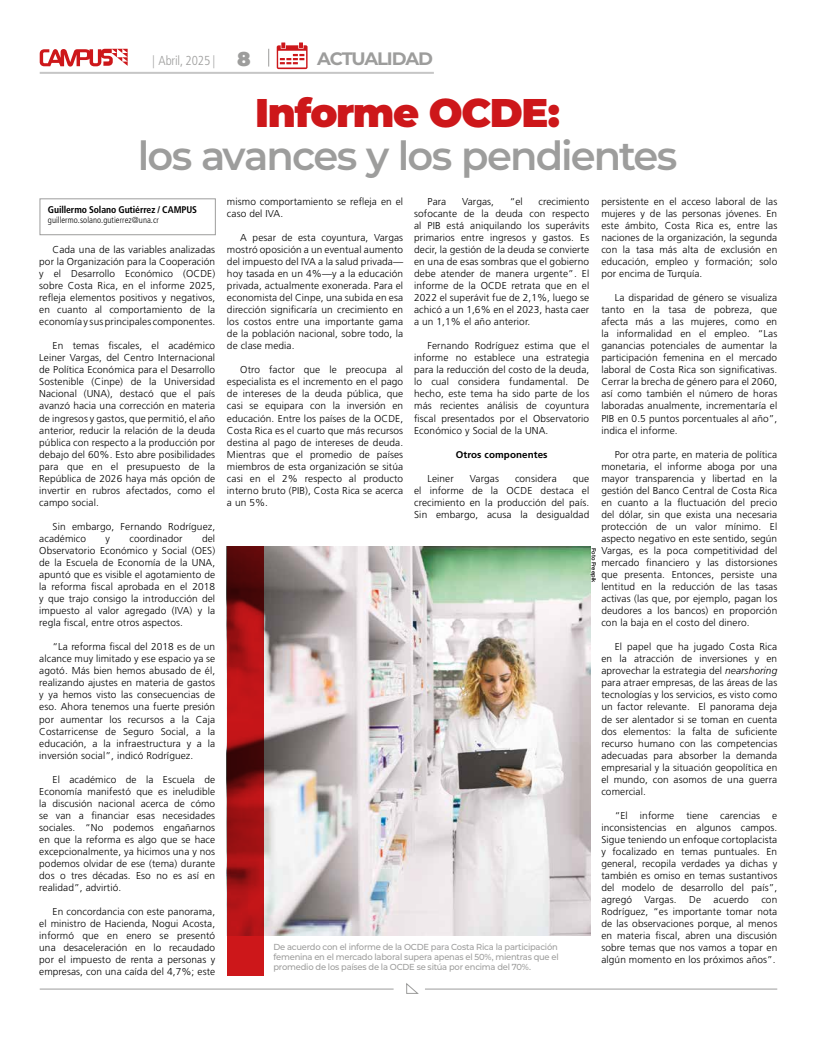
<style>
.page{position:relative;width:817px;height:1044px;background:#fff}
.page>*{position:absolute;margin:0;border:0;box-sizing:border-box;transform-origin:0 0}
.t1{font:600 40px "Montserrat";letter-spacing:-.045em;color:#9d9d9c}
.t2{font:900 40px "Montserrat";letter-spacing:-.035em;color:#cd171a}
.t3{font:700 18px "Montserrat";letter-spacing:-.065em;color:#9d9d9c}
.t4{font:300 condensed 13px "Frutiger";letter-spacing:-.01em;color:#9d9d9c}
.t5{font:300 10px/12px "Frutiger";letter-spacing:.01em;color:#000;text-align:justify}
.t6{font:700 condensed 9.7px "Frutiger";letter-spacing:-.01em;color:#000}
.t7{font:700 9.7px "Frutiger";letter-spacing:.01em;color:#000}
.t8{font:500 8.7px/9.7px "Montserrat";letter-spacing:-.025em;color:#9d9d9c;text-align:justify;scale:.96 1}
.t9{font:300 condensed 8.7px "Frutiger";letter-spacing:.005em;color:#000}
.t10{font:500 5.8px "Helvetica Neue";letter-spacing:.02em;color:#000}
.s1{font-family:"Montserrat";font-weight:900;font-stretch:normal;font-size:20px}
.s2{font-style:italic}
</style>
<div class="page">
<svg style="left:268px;top:49px;width:1px;height:18px"></svg>
<hr style="left:40px;top:72px;width:394px;height:2px;background:#c6c6c6">
<svg style="left:276px;top:42px;width:31px;height:27px"></svg>
<svg style="left:40px;top:49px;width:88px;height:18px"></svg>
<hr style="left:40px;top:988px;width:353px;height:1px;background:#9d9d9c">
<hr style="left:425px;top:988px;width:352px;height:1px;background:#9d9d9c">
<svg style="left:406px;top:983px;width:12px;height:11px"></svg>
<div style="left:40px;top:198px;width:175px;height:37px;border:1px solid #9d9d9c"></div>
<img style="left:264px;top:546px;width:326px;height:389px">
<svg style="left:227px;top:546px;width:37px;height:429px;background:#9a1013"></svg>
<h3 class="t4" style="left:152px;top:53px;width:100px">| Abril, 2025 | <span class="s1">8</span></h3>
<h2 class="t3" style="left:317px;top:46px;width:117px">ACTUALIDAD</h2>
<h1 class="t2" style="left:255px;top:83px;width:306px">Informe OCDE:</h1>
<h1 class="t1" style="left:138px;top:128px;width:541px">los avances y los pendientes</h1>
<p class="t5" style="left:427px;top:195px;width:20px">Para</p>
<p class="t5" style="left:462px;top:195px;width:34px">Vargas,</p>
<p class="t5" style="left:509px;top:195px;width:15px">“el</p>
<p class="t5" style="left:227px;top:195px;width:178px">mismo comportamiento se refleja en el caso del IVA.</p>
<p class="t5" style="left:227px;top:231px;width:178px;text-indent:13px">A pesar de esta coyuntura, Vargas mostró oposición a un eventual aumento del impuesto del IVA a la salud privada— hoy tasada en un 4%—y a la educación privada, actualmente exonerada. Para el economista del Cinpe, una subida en esa dirección significaría un crecimiento en los costos entre una importante gama de la población nacional, sobre todo, la de clase media.</p>
<p class="t5" style="left:227px;top:364px;width:178px;text-indent:13px">Otro factor que le preocupa al especialista es el incremento en el pago de intereses de la deuda pública, que casi se equipara con la inversión en educación. Entre los países de la OCDE, Costa Rica es el cuarto que más recursos destina al pago de intereses de deuda.<br>Mientras que el promedio de países miembros de esta organización se sitúa casi en el 2% respecto al producto interno bruto (PIB), Costa Rica se acerca a un 5%.</p>
<p class="t5" style="left:601px;top:195px;width:177px">persistente en el acceso laboral de las mujeres y de las personas jóvenes. En este ámbito, Costa Rica es, entre las naciones de la organización, la segunda con la tasa más alta de exclusión en educación, empleo y formación; solo por encima de Turquía.</p>
<p class="t5" style="left:601px;top:292px;width:177px;text-indent:13px">La disparidad de género se visualiza tanto en la tasa de pobreza, que afecta más a las mujeres, como en la informalidad en el empleo. “Las ganancias potenciales de aumentar la participación femenina en el mercado laboral de Costa Rica son significativas.<br>Cerrar la brecha de género para el 2060, así como también el número de horas laboradas anualmente, incrementaría el PIB en 0.5 puntos porcentuales al año”, indica el informe.</p>
<p class="t5" style="left:601px;top:448px;width:177px;text-indent:13px">Por otra parte, en materia de política monetaria, el informe aboga por una mayor transparencia y libertad en la gestión del Banco Central de Costa Rica en cuanto a la fluctuación del precio del dólar, sin que exista una necesaria protección de un valor mínimo. El aspecto negativo en este sentido, según Vargas, es la poca competitividad del mercado financiero y las distorsiones que presenta. Entonces, persiste una lentitud en la reducción de las tasas activas (las que, por ejemplo, pagan los deudores a los bancos) en proporción con la baja en el costo del dinero.</p>
<p class="t5" style="left:601px;top:640px;width:177px;text-indent:13px">El papel que ha jugado Costa Rica en la atracción de inversiones y en aprovechar la estrategia del <span class="s2">nearshoring </span>para atraer empresas, de las áreas de las tecnologías y los servicios, es visto como un factor relevante. El panorama deja de ser alentador si se toman en cuenta dos elementos: la falta de suficiente recurso humano con las competencias adecuadas para absorber la demanda empresarial y la situación geopolítica en el mundo, con asomos de una guerra comercial.</p>
<p class="t5" style="left:601px;top:809px;width:177px;text-indent:13px">“El informe tiene carencias e inconsistencias en algunos campos.<br>Sigue teniendo un enfoque cortoplacista y focalizado en temas puntuales. En general, recopila verdades ya dichas y también es omiso en temas sustantivos del modelo de desarrollo del país”, agregó</p>
<p class="t5" style="left:414px;top:195px;width:177px;text-indent:124px">crecimiento sofocante de la deuda con respecto al PIB está aniquilando los superávits primarios entre ingresos y gastos. Es decir, la gestión de la deuda se convierte en una de esas sombras que el gobierno debe atender de manera urgente”. El informe de la OCDE retrata que en el 2022 el superávit fue de 2,1%, luego se achicó a un 1,6% en el 2023, hasta caer a un 1,1% el año anterior.</p>
<p class="t5" style="left:414px;top:340px;width:177px;text-indent:13px">Fernando Rodríguez estima que el informe no establece una estrategia para la reducción del costo de la deuda, lo cual considera fundamental. De hecho, este tema ha sido parte de los más recientes análisis de coyuntura fiscal presentados por el Observatorio Económico y Social de la UNA.</p>
<p class="t7" style="left:455px;top:448px;width:93px">Otros componentes</p>
<p class="t5" style="left:427px;top:472px;width:28px">Leiner</p>
<p class="t5" style="left:469px;top:472px;width:31px">Vargas</p>
<p class="t5" style="left:515px;top:472px;width:43px">considera</p>
<p class="t6" style="left:48px;top:204px;width:151px">Guillermo Solano Gutiérrez / CAMPUS</p>
<p class="t9" style="left:48px;top:215px;width:112px">guillermo.solano.gutierrez@una.cr</p>
<p class="t5" style="left:39px;top:243px;width:177px;text-indent:13px">Cada una de las variables analizadas por la Organización para la Cooperación y el Desarrollo Económico (OCDE) sobre Costa Rica, en el informe 2025, refleja elementos positivos y negativos, en cuanto al comportamiento de la economía y sus principales componentes.</p>
<p class="t5" style="left:39px;top:340px;width:177px;text-indent:13px">En temas fiscales, el académico Leiner Vargas, del Centro Internacional de Política Económica para el Desarrollo Sostenible (Cinpe) de la Universidad Nacional (UNA), destacó que el país avanzó hacia una corrección en materia de ingresos y gastos, que permitió, el año anterior, reducir la relación de la deuda pública con respecto a la producción por debajo del 60%. Esto abre posibilidades para que en el presupuesto de la República de 2026 haya más opción de invertir en rubros afectados, como el campo social.</p>
<p class="t5" style="left:39px;top:520px;width:177px;text-indent:13px">Sin embargo, Fernando Rodríguez, académico</p>
<p class="t5" style="left:414px;top:472px;width:177px;text-indent:159px">que el informe de la OCDE destaca el crecimiento en la producción del país.<br>Sin embargo, acusa la desigualdad</p>
<p class="t5" style="left:39px;top:532px;width:177px;text-indent:163px">del Observatorio Económico y Social (OES) de la Escuela de Economía de la UNA, apuntó que es visible el agotamiento de la reforma fiscal aprobada en el 2018 y que trajo consigo la introducción del impuesto al valor agregado (IVA) y la regla fiscal, entre otros aspectos.</p>
<p class="t5" style="left:39px;top:640px;width:177px;text-indent:13px">“La reforma fiscal del 2018 es de un alcance muy limitado y ese espacio ya se agotó. Más bien hemos abusado de él, realizando ajustes en materia de gastos y ya hemos visto las consecuencias de eso. Ahora tenemos una fuerte presión por aumentar los recursos a la Caja Costarricense de Seguro Social, a la educación, a la infraestructura y a la inversión social”, indicó Rodríguez.</p>
<p class="t5" style="left:39px;top:773px;width:177px;text-indent:13px">El académico de la Escuela de Economía manifestó que es ineludible la discusión nacional acerca de cómo se van a financiar esas necesidades sociales. “No podemos engañarnos en que la reforma es algo que se hace excepcionalmente, ya hicimos una y nos podemos olvidar de ese (tema) durante dos o tres décadas. Eso no es así en realidad”, advirtió.</p>
<p class="t5" style="left:39px;top:905px;width:177px;text-indent:13px">En concordancia con este panorama, el ministro de Hacienda, Nogui Acosta, informó que en enero se presentó una desaceleración en lo recaudado por el impuesto de renta a personas y empresas, con una caída del 4,7%; este</p>
<p class="t5" style="left:106px;top:532px;width:6px">y</p>
<p class="t5" style="left:129px;top:532px;width:55px">coordinador</p>
<p class="t10" style="left:598px;top:547px;width:37px;rotate:90deg">Foto Freepik</p>
<p class="t5" style="left:644px;top:893px;width:34px">Vargas.</p>
<p class="t5" style="left:689px;top:893px;width:13px">De</p>
<p class="t5" style="left:713px;top:893px;width:37px">acuerdo</p>
<p class="t5" style="left:601px;top:893px;width:177px;text-indent:160px">con Rodríguez, “es importante tomar nota de las observaciones porque, al menos en materia fiscal, abren una discusión sobre temas que nos vamos a topar en algún momento en los próximos años”.</p>
<p class="t8" style="left:273px;top:941px;width:298px">De acuerdo con el informe de la OCDE para Costa Rica la participación femenina en el mercado laboral supera apenas el 50%, mientras que el promedio de los países de la OCDE se sitúa por encima del 70%.</p>
</div>
